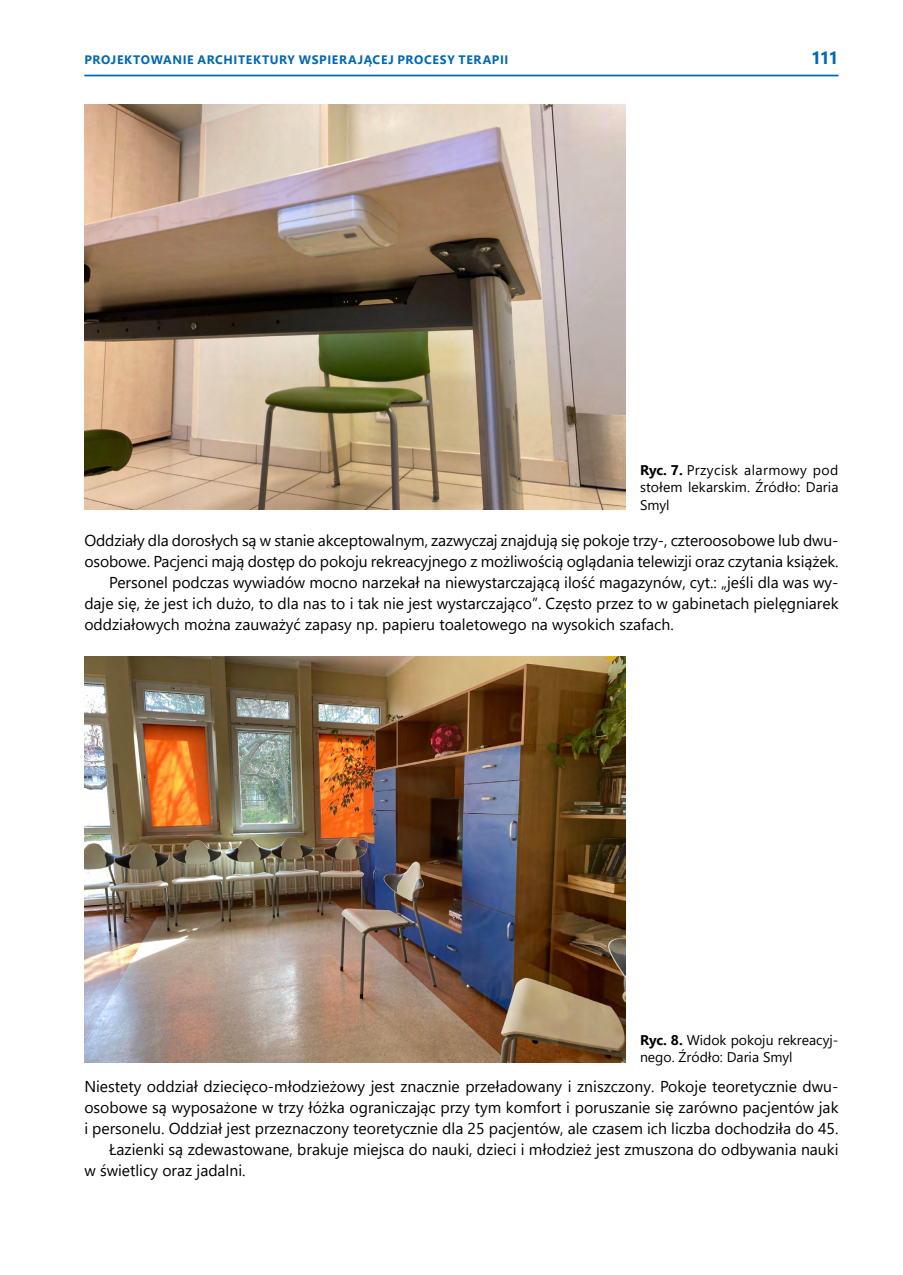
<style>
.page{position:relative;width:903px;height:1275px;background:#fff}
.page>*{position:absolute;margin:0;border:0;box-sizing:border-box;transform-origin:0 0}
.t1{font:700 17.5px "Segoe UI";color:#0068b4}
.t2{font:15.75px "Segoe UI";color:#000}
.t3{font:14px/17.5px "Segoe UI";letter-spacing:.005em;color:#000;text-align:justify}
.t4{font:700 12.25px "Segoe UI";letter-spacing:.05em;color:#0068b4}
.s1{font-weight:700}
</style>
<div class="page">
<hr style="left:84px;top:75px;width:754px;height:1px;background:#0068b4">
<img style="left:84px;top:104px;width:541px;height:406px">
<img style="left:84px;top:657px;width:541px;height:405px">
<p class="t4" style="left:85px;top:49px;width:425px">PROJEKTOWAN IE ARCHITEKTURY WSPIERAJĄCEJ PROCESY TERAPII</p>
<p class="t1" style="left:811px;top:42px;width:29px">111</p>
<p class="t3" style="left:640px;top:460px;width:200px"><span class="s1">RYC. 7.</span> Przycisk alarmowy pod stołem lekarskim. Źródło: Daria Smyl</p>
<p class="t2" style="left:84px;top:526px;width:756px">Oddziały dla dorosłych są w stanie akceptowalnym, zazwyczaj znajdują się pokoje trzy-, czteroosobowe lub dwu-</p>
<p class="t2" style="left:84px;top:547px;width:756px">osobowe. Pacjenci mają dostęp do pokoju rekreacyjnego z możliwością oglądania telewizji oraz czytania książek.</p>
<p class="t2" style="left:109px;top:568px;width:731px">Personel podczas wywiadów mocno narzekał na niewystarczającą ilość magazynów, cyt.: „jeśli dla was wy-</p>
<p class="t2" style="left:84px;top:589px;width:756px">daje się, że jest ich dużo, to dla nas to i tak nie jest wystarczająco”. Często przez to w gabinetach pielęgniarek</p>
<p class="t2" style="left:84px;top:610px;width:591px">oddziałowych można zauważyć zapasy np. papieru toaletowego na wysokich szafach.</p>
<p class="t3" style="left:640px;top:1030px;width:200px"><span class="s1">RYC. 8.</span> Widok pokoju rekreacyj&shy;nego. Źródło: Daria Smyl</p>
<p class="t2" style="left:84px;top:1072px;width:756px">Niestety oddział dziecięco-młodzieżowy jest znacznie przeładowany i zniszczony. Pokoje teoretycznie dwu-</p>
<p class="t2" style="left:84px;top:1093px;width:756px">osobowe są wyposażone w trzy łóżka ograniczając przy tym komfort i poruszanie się zarówno pacjentów jak</p>
<p class="t2" style="left:84px;top:1114px;width:756px">i personelu. Oddział jest przeznaczony teoretycznie dla 25 pacjentów, ale czasem ich liczba dochodziła do 45.</p>
<p class="t2" style="left:109px;top:1135px;width:731px">Łazienki są zdewastowane, brakuje miejsca do nauki, dzieci i młodzież jest zmuszona do odbywania nauki</p>
<p class="t2" style="left:84px;top:1156px;width:163px">w świetlicy oraz jadalni.</p>
</div>
